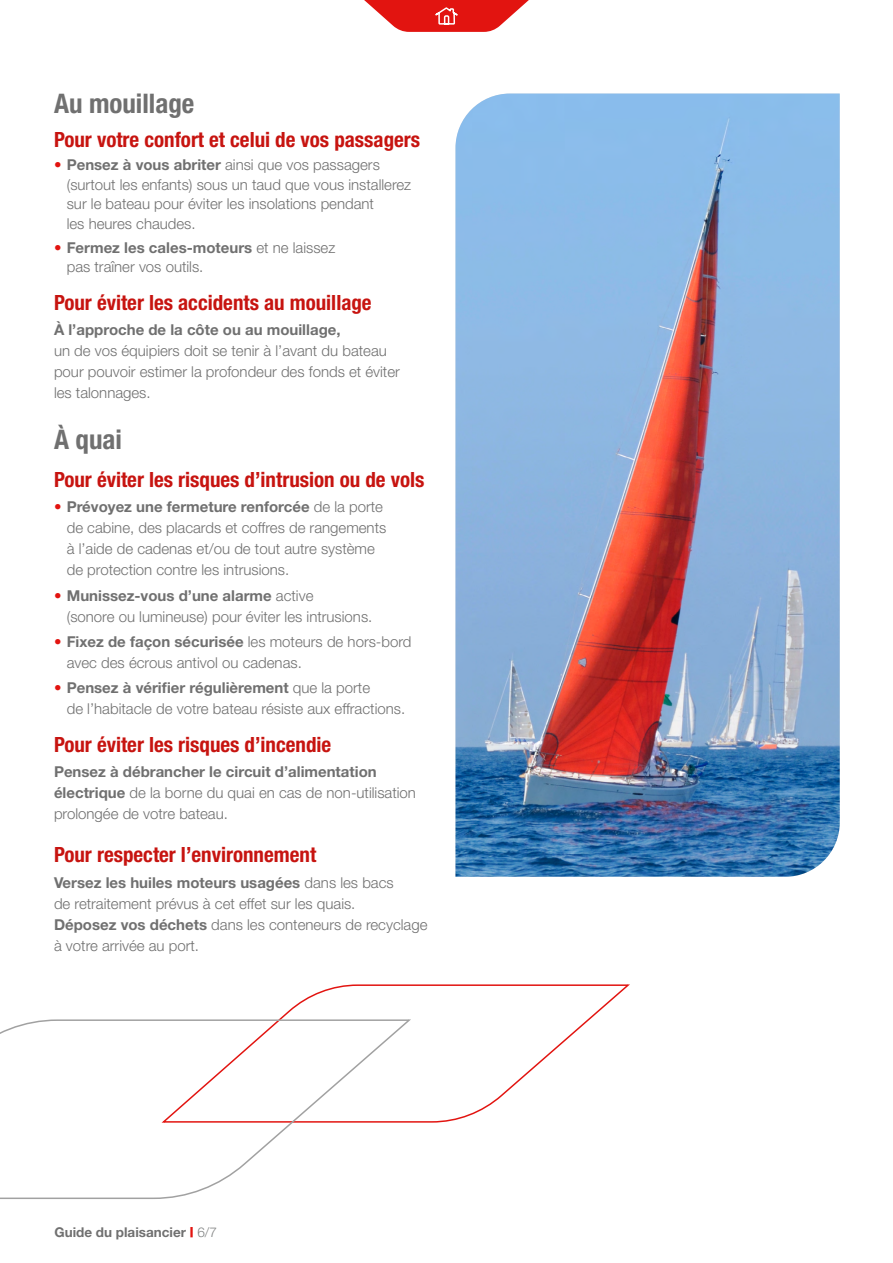
<style>
.page{position:relative;width:893px;height:1263px;background:#fff}
.page>*{position:absolute;margin:0;border:0;box-sizing:border-box;transform-origin:0 0}
.t1{font:700 condensed 27px "Helvetica Neue LT Std";color:#707070}
.t2{font:700 condensed 21px "Helvetica Neue LT Std";color:#c71410}
.t3{font:300 15px/21px "Helvetica Neue LT Std";color:#707070}
.t4{font:700 15px "Helvetica Neue LT Std";color:#707070}
.t5{font:700 13.5px "Helvetica Neue LT Std";color:#707070}
.s1{font-weight:700;color:#e21410}
.s2{font-weight:700}
.s3{font-weight:900;font-stretch:expanded;color:#e21410}
.s4{font-weight:300;color:#818383}
</style>
<div class="page">
<svg style="left:364px;top:0;width:165px;height:32px"></svg>
<img style="left:455px;top:94px;width:385px;height:783px">
<svg style="left:280px;top:984px;width:350px;height:139px"></svg>
<svg style="left:0;top:1018px;width:413px;height:181px"></svg>
<h1 class="t1" style="left:54px;top:87px;width:142px">Au mouillage</h1>
<h2 class="t2" style="left:54px;top:126px;width:368px">Pour votre confort et celui de vos passagers</h2>
<p class="t3" style="left:67px;top:155px;width:346px;line-height:19.5px;text-indent:-13px"><span class="s1">•</span> <span class="s2">Pensez à vous abriter</span> ainsi que vos passagers (surtout les enfants) sous un taud que vous installerez sur le bateau pour éviter les insolations pendant<br>les heures chaudes.</p>
<p class="t3" style="left:67px;top:237px;width:270px;line-height:19.5px;text-indent:-13px"><span class="s1">•</span> <span class="s2">Fermez les cales-moteurs</span> et ne laissez pas traîner vos outils.</p>
<h2 class="t2" style="left:54px;top:290px;width:319px">Pour éviter les accidents au mouillage</h2>
<p class="t4" style="left:54px;top:321px;width:288px">À l’approche de la côte ou au mouillage,</p>
<p class="t3" style="left:54px;top:340px;width:347px">un de vos équipiers doit se tenir à l’avant du bateau pour pouvoir estimer la profondeur des fonds et éviter les talonnages.</p>
<h1 class="t1" style="left:54px;top:423px;width:69px">À quai</h1>
<h2 class="t2" style="left:54px;top:467px;width:372px">Pour éviter les risques d’intrusion ou de vols</h2>
<p class="t3" style="left:67px;top:496px;width:321px;text-indent:-13px"><span class="s1">•</span> <span class="s2">Prévoyez une fermeture renforcée</span> de la porte de cabine, des placards et coffres de rangements à l’aide de cadenas et/ou de tout autre système de protection contre les intrusions.</p>
<p class="t3" style="left:67px;top:584px;width:307px;text-indent:-13px"><span class="s1">•</span> <span class="s2">Munissez-vous d’une alarme</span> active<br>(sonore ou lumineuse) pour éviter les intrusions.</p>
<p class="t3" style="left:67px;top:631px;width:346px;text-indent:-13px"><span class="s1">•</span> <span class="s2">Fixez de façon sécurisée</span> les moteurs de hors-bord avec des écrous antivol ou cadenas.</p>
<p class="t3" style="left:67px;top:677px;width:340px;text-indent:-13px"><span class="s1">•</span> <span class="s2">Pensez à vérifier régulièrement</span> que la porte<br>de l’habitacle de votre bateau résiste aux effractions.</p>
<h2 class="t2" style="left:54px;top:732px;width:279px">Pour éviter les risques d’incendie</h2>
<p class="t3" style="left:54px;top:761px;width:363px"><span class="s2">Pensez à débrancher le circuit d’alimentation électrique</span> de la borne du quai en cas de non-utilisation prolongée de votre bateau.</p>
<h2 class="t2" style="left:54px;top:842px;width:264px">Pour respecter l’environnement</h2>
<p class="t3" style="left:54px;top:871px;width:375px"><span class="s2">Versez les huiles moteurs usagées</span> dans les bacs<br>de retraitement prévus à cet effet sur les quais.<br><span class="s2">Déposez vos déchets</span> dans les conteneurs de recyclage à votre arrivée au port.</p>
<p class="t5" style="left:54px;top:1224px;width:164px">Guide du plaisancier <span class="s3">|</span> <span class="s4">6/7</span></p>
</div>
